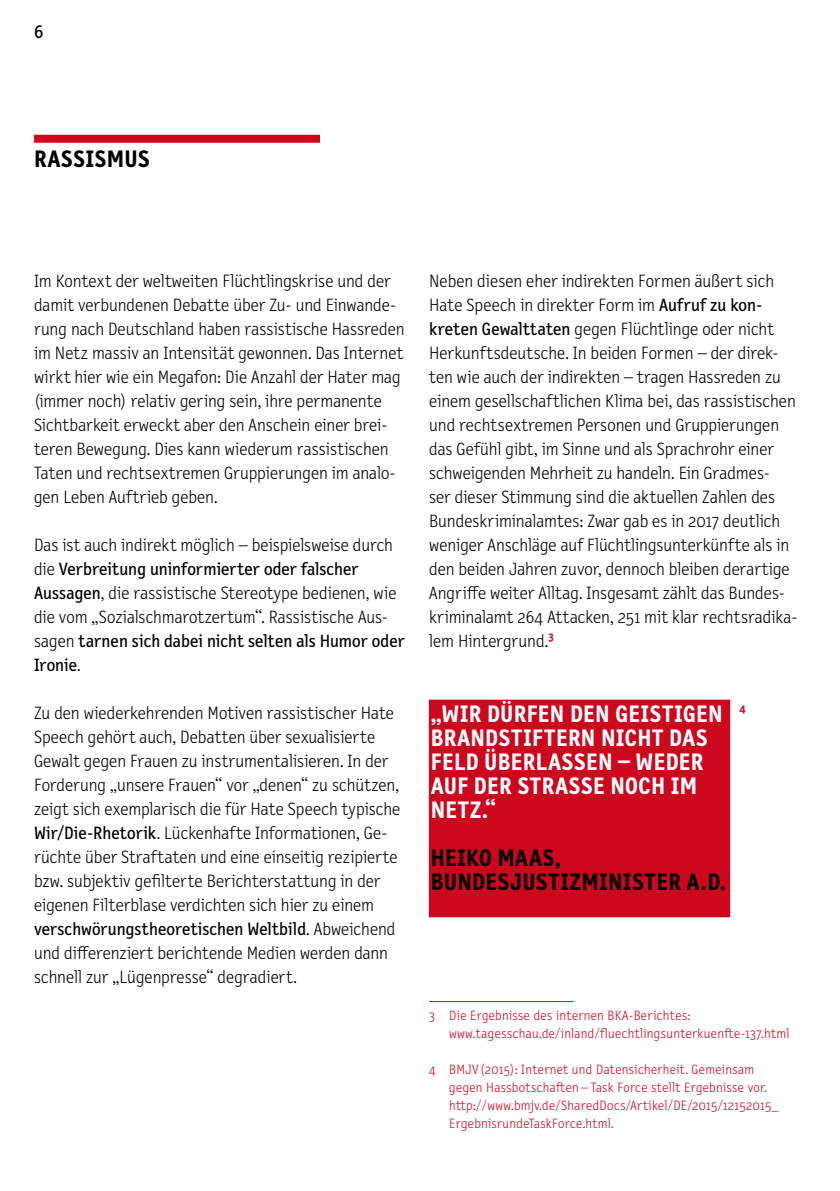
<style>
.page{position:relative;width:840px;height:1191px;background:#fff}
.page>*{position:absolute;margin:0;border:0;box-sizing:border-box;transform-origin:0 0}
._012_Head{font:700 24px/24px "Letter Gothic Text OT";letter-spacing:.01em;color:#fff}
._012_Head-2{font:700 24px/24px "Letter Gothic Text OT";letter-spacing:.01em;color:#000}
.t1{font:19px "Letter Gothic Text OT";color:#000}
._0089_flies_mit_EZ{font:300 18px/24px "Letter Gothic Text OT";color:#000}
.fusformat{font:300 13.6px/18px "Letter Gothic Text OT";letter-spacing:.025em;color:#cd071e}
._0089_flies_mit_EZ-2{font:700 11.6px "Letter Gothic Text OT";color:#cd071e}
.s1{font-weight:400}
</style>
<div class="page">
<div style="left:34px;top:135px;width:286px;height:8px;background:#cd071e"></div>
<div style="left:429px;top:700px;width:300px;height:216px;background:#cd071e"></div>
<div style="left:429px;top:700px;width:300px;height:217px;border:1px solid #cd071e"></div>
<hr style="left:429px;top:1001px;width:144px;height:1px;background:#cd071e">
<p class="t1" style="left:34px;top:21px;width:11px">6</p>
<p class="_012_Head-2" style="left:34px;top:147px;width:117px">RASSISMUS</p>
<p class="_0089_flies_mit_EZ" style="left:34px;top:269px;width:372px">Im Kontext der weltweiten Flüchtlingskrise und der damit verbundenen Debatte über Zu- und Einwande&shy;rung nach Deutschland haben rassistische Hassreden im Netz massiv an Intensität gewonnen. Das Internet wirkt hier wie ein Megafon: Die Anzahl der Hater mag (immer noch) relativ gering sein, ihre permanente Sichtbarkeit erweckt aber den Anschein einer brei&shy;teren Bewegung. Dies kann wiederum rassistischen Taten und rechtsextremen Gruppierungen im analo&shy;gen Leben Auftrieb geben.</p>
<p class="_0089_flies_mit_EZ" style="left:34px;top:533px;width:372px">Das ist auch indirekt möglich – beispielsweise durch die <span class="s1">Verbreitung uninformierter oder falscher Aussagen</span>, die rassistische Stereotype bedienen, wie die vom „Sozialschmarotzertum“. Rassistische Aus&shy;sagen <span class="s1">tarnen sich dabei nicht selten als Humor oder Ironie</span>.</p>
<p class="_0089_flies_mit_EZ" style="left:34px;top:701px;width:367px">Zu den wiederkehrenden Motiven rassistischer Hate Speech gehört auch, Debatten über sexualisierte Gewalt gegen Frauen zu instrumentalisieren. In der Forderung „unsere Frauen“ vor „denen“ zu schützen, zeigt sich exemplarisch die für Hate Speech typische <span class="s1">Wir/Die-Rhetorik</span>. Lückenhafte Informationen, Ge&shy;rüchte über Straftaten und eine einseitig rezipierte bzw. subjektiv gefilterte Berichterstattung in der eigenen Filterblase verdichten sich hier zu einem <span class="s1">verschwörungstheoretischen Weltbild</span>. Abweichend und differenziert berichtende Medien werden dann schnell zur „Lügenpresse“ degradiert.</p>
<p class="_0089_flies_mit_EZ" style="left:429px;top:269px;width:369px">Neben diesen eher indirekten Formen äußert sich Hate Speech in direkter Form im <span class="s1">Aufruf zu kon&shy;kreten Gewalttaten</span> gegen Flüchtlinge oder nicht Herkunftsdeutsche. In beiden Formen – der direk&shy;ten wie auch der indirekten – tragen Hassreden zu einem gesellschaftlichen Klima bei, das rassistischen und rechtsextremen Personen und Gruppierungen das Gefühl gibt, im Sinne und als Sprachrohr einer schweigenden Mehrheit zu handeln. Ein Gradmes-<br>ser dieser Stimmung sind die aktuellen Zahlen des Bundeskriminalamtes: Zwar gab es in 2017 deutlich weniger Anschläge auf Flüchtlingsunterkünfte als in den beiden Jahren zuvor, dennoch bleiben derartige Angriffe weiter Alltag. Insgesamt zählt das Bundes&shy;kriminalamt 264 Attacken, 251 mit klar rechtsradika&shy;lem Hintergrund.<sup>3</sup></p>
<p class="_012_Head" style="left:430px;top:702px;width:293px">„WIR DÜRFEN DEN GEISTIGEN<br>BRANDSTIFTERN NICHT DAS<br>FELD ÜBERLASSEN – WEDER<br>AUF DER STRASSE NOCH IM<br>NETZ.“</p>
<p class="_012_Head-2" style="left:430px;top:846px;width:296px">HEIKO MAAS,<br>BUNDESJUSTIZMINISTER A.D.</p>
<p class="_0089_flies_mit_EZ-2" style="left:739px;top:701px;width:8px">4</p>
<p class="fusformat" style="left:449px;top:1006px;width:341px;text-indent:-20px">3 Die Ergebnisse des internen BKA-Berichtes: www.tagesschau.de/inland/fluechtlingsunterkuenfte-137.html</p>
<p class="fusformat" style="left:449px;top:1060px;width:330px;text-indent:-20px">4 BMJV (2015): Internet und Datensicherheit. Gemeinsam gegen Hassbotschaften – Task Force stellt Ergebnisse vor. http://www.bmjv.de/SharedDocs/Artikel/DE/2015/12152015_ ErgebnisrundeTaskForce.html.</p>
</div>
